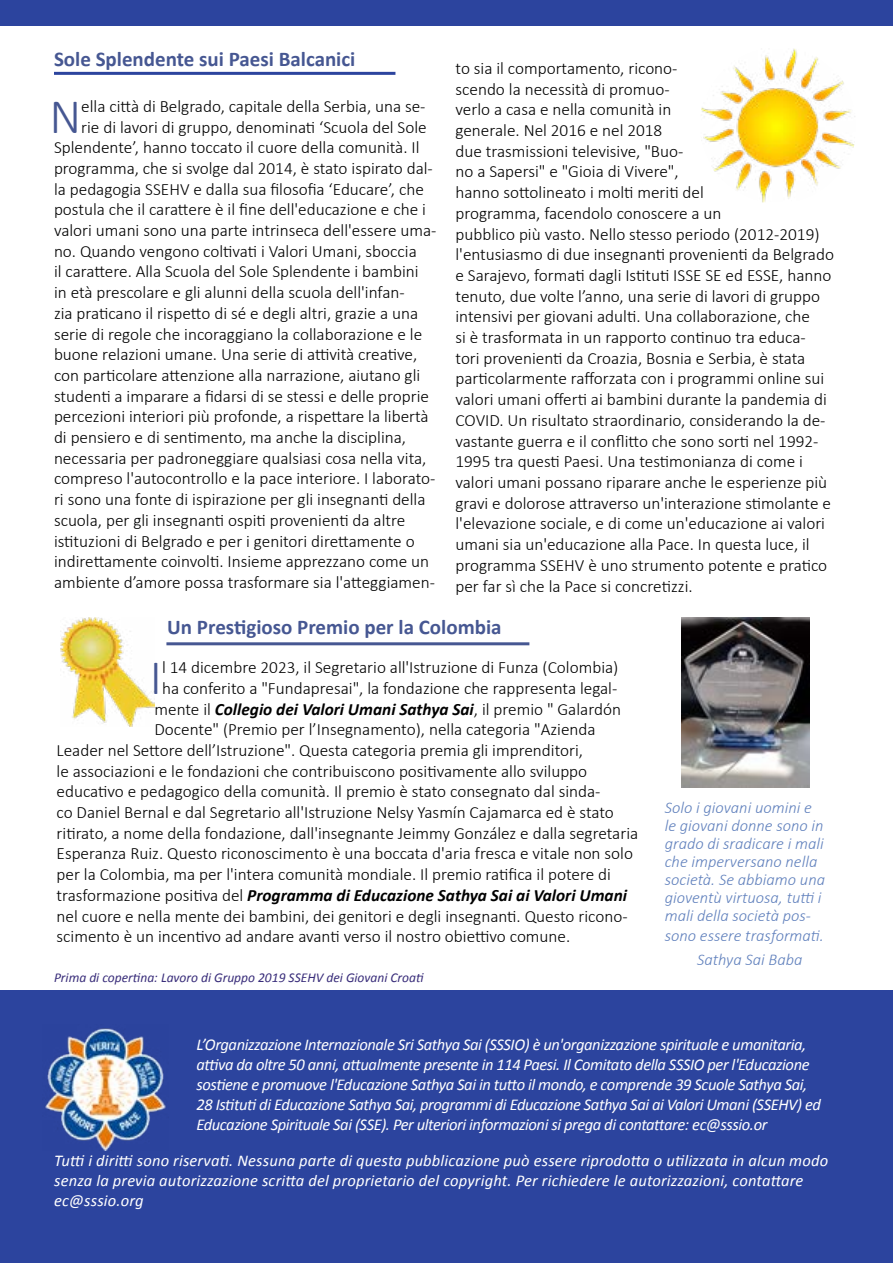
<style>
.page{position:relative;width:893px;height:1263px;background:#fff}
.page>*{position:absolute;margin:0;border:0;box-sizing:border-box;transform-origin:0 0}
.t1{font:300 49.8px "Calibri";color:#465792}
.t2{font:700 21px "Calibri";color:#465792}
.t3{font:300 17.25px/20.7px "Calibri";color:#000}
.t4{font:italic 700 17.25px "Calibri";color:#000}
.t5{font:italic 16.5px/19.8px "Calibri";letter-spacing:-.025em;color:#fff}
.t6{font:italic 16.5px/19.8px "Calibri";letter-spacing:.01em;color:#fff}
.t7{font:italic 300 16.5px/18px "Calibri";color:#6181bd}
.t8{font:italic 13.5px "Calibri";color:#392d7a}
.s1{font-weight:300;font-style:normal}
</style>
<div class="page">
<div style="left:0;top:991px;width:893px;height:272px;background:#2c449e"></div>
<img style="left:45px;top:1028px;width:121px;height:122px">
<div style="left:0;top:0;width:893px;height:26px;background:#2c449e"></div>
<img style="left:701px;top:48px;width:154px;height:154px">
<hr style="left:54px;top:72px;width:341px;height:3px;background:#2c449e">
<img style="left:681px;top:617px;width:128px;height:170px">
<hr style="left:166px;top:642px;width:363px;height:3px;background:#465792">
<img style="left:61px;top:617px;width:93px;height:109px">
<p class="t2" style="left:54px;top:46px;width:303px">Sole Splendente sui Paesi Balcanici</p>
<h1 class="t1" style="left:49px;top:85px;width:33px">N</h1>
<p class="t3" style="left:81px;top:96px;width:346px">ella città di Belgrado, capitale della Serbia, una se-</p>
<p class="t3" style="left:81px;top:116px;width:347px">rie di lavori di gruppo, denominati ‘Scuola del Sole</p>
<p class="t3" style="left:54px;top:137px;width:367px">Splendente’, hanno toccato il cuore della comunità. Il</p>
<p class="t3" style="left:54px;top:158px;width:380px">programma, che si svolge dal 2014, è stato ispirato dal-</p>
<p class="t3" style="left:54px;top:178px;width:371px">la pedagogia SSEHV e dalla sua filosofia ‘Educare’, che</p>
<p class="t3" style="left:54px;top:199px;width:373px">postula che il carattere è il fine dell'educazione e che i</p>
<p class="t3" style="left:54px;top:220px;width:384px">valori umani sono una parte intrinseca dell'essere uma-</p>
<p class="t3" style="left:54px;top:240px;width:364px">no. Quando vengono coltivati i Valori Umani, sboccia</p>
<p class="t3" style="left:54px;top:261px;width:366px">il carattere. Alla Scuola del Sole Splendente i bambini</p>
<p class="t3" style="left:54px;top:282px;width:352px">in età prescolare e gli alunni della scuola dell'infan-</p>
<p class="t3" style="left:54px;top:303px;width:366px">zia praticano il rispetto di sé e degli altri, grazie a una</p>
<p class="t3" style="left:54px;top:323px;width:370px">serie di regole che incoraggiano la collaborazione e le</p>
<p class="t3" style="left:54px;top:344px;width:365px">buone relazioni umane. Una serie di attività creative,</p>
<p class="t3" style="left:54px;top:365px;width:368px">con particolare attenzione alla narrazione, aiutano gli</p>
<p class="t3" style="left:54px;top:385px;width:377px">studenti a imparare a fidarsi di se stessi e delle proprie</p>
<p class="t3" style="left:54px;top:406px;width:376px">percezioni interiori più profonde, a rispettare la libertà</p>
<p class="t3" style="left:54px;top:427px;width:354px">di pensiero e di sentimento, ma anche la disciplina,</p>
<p class="t3" style="left:54px;top:447px;width:374px">necessaria per padroneggiare qualsiasi cosa nella vita,</p>
<p class="t3" style="left:54px;top:468px;width:383px">compreso l'autocontrollo e la pace interiore. I laborato-</p>
<p class="t3" style="left:54px;top:489px;width:373px">ri sono una fonte di ispirazione per gli insegnanti della</p>
<p class="t3" style="left:54px;top:510px;width:353px">scuola, per gli insegnanti ospiti provenienti da altre</p>
<p class="t3" style="left:54px;top:530px;width:362px">istituzioni di Belgrado e per i genitori direttamente o</p>
<p class="t3" style="left:54px;top:551px;width:377px">indirettamente coinvolti. Insieme apprezzano come un</p>
<p class="t3" style="left:54px;top:572px;width:382px">ambiente d’amore possa trasformare sia l'atteggiamen-</p>
<p class="t3" style="left:455px;top:58px;width:380px">to sia il comportamento, ricono-<br>scendo la necessità di promuo-<br>verlo a casa e nella comunità in<br>generale. Nel 2016 e nel 2018<br>due trasmissioni televisive, "Buo-<br>no a Sapersi" e "Gioia di Vivere",<br>hanno sottolineato i molti meriti del<br>programma, facendolo conoscere a un<br>pubblico più vasto. Nello stesso periodo (2012-2019) l'entusiasmo di due insegnanti provenienti da Belgrado e Sarajevo, formati dagli Istituti ISSE SE ed ESSE, hanno tenuto, due volte l’anno, una serie di lavori di gruppo intensivi per giovani adulti. Una collaborazione, che<br>si è trasformata in un rapporto continuo tra educa&shy;tori provenienti da Croazia, Bosnia e Serbia, è stata particolarmente rafforzata con i programmi online sui valori umani offerti ai bambini durante la pandemia di COVID. Un risultato straordinario, considerando la de&shy;vastante guerra e il conflitto che sono sorti nel 1992- 1995 tra questi Paesi. Una testimonianza di come i valori umani possano riparare anche le esperienze più gravi e dolorose attraverso un'interazione stimolante e l'elevazione sociale, e di come un'educazione ai valori umani sia un'educazione alla Pace. In questa luce, il programma SSEHV è uno strumento potente e pratico per far sì che la Pace si concretizzi.</p>
<p class="t2" style="left:167px;top:614px;width:336px">Un Prestigioso Premio per la Colombia</p>
<h1 class="t1" style="left:150px;top:646px;width:14px">I</h1>
<p class="t3" style="left:162px;top:657px;width:458px">l 14 dicembre 2023, il Segretario all'Istruzione di Funza (Colombia)</p>
<p class="t3" style="left:162px;top:678px;width:457px">ha conferito a "Fundapresai", la fondazione che rappresenta legal-</p>
<p class="t4" style="left:155px;top:698px;width:468px"><span class="s1">mente il</span> Collegio dei Valori Umani Sathya Sai<span class="s1">, il premio " Galardón</span></p>
<p class="t3" style="left:155px;top:719px;width:443px">Docente" (Premio per l’Insegnamento), nella categoria "Azienda</p>
<p class="t3" style="left:57px;top:740px;width:528px">Leader nel Settore dell’Istruzione". Questa categoria premia gli imprenditori,</p>
<p class="t3" style="left:57px;top:760px;width:532px">le associazioni e le fondazioni che contribuiscono positivamente allo sviluppo</p>
<p class="t3" style="left:57px;top:781px;width:545px">educativo e pedagogico della comunità. Il premio è stato consegnato dal sinda-</p>
<p class="t3" style="left:57px;top:802px;width:559px">co Daniel Bernal e dal Segretario all'Istruzione Nelsy Yasmín Cajamarca ed è stato</p>
<p class="t3" style="left:57px;top:822px;width:583px">ritirato, a nome della fondazione, dall'insegnante Jeimmy González e dalla segretaria</p>
<p class="t3" style="left:57px;top:843px;width:578px">Esperanza Ruiz. Questo riconoscimento è una boccata d'aria fresca e vitale non solo</p>
<p class="t3" style="left:57px;top:864px;width:556px">per la Colombia, ma per l'intera comunità mondiale. Il premio ratifica il potere di</p>
<p class="t4" style="left:57px;top:884px;width:572px"><span class="s1">trasformazione positiva del</span> Programma di Educazione Sathya Sai ai Valori Umani</p>
<p class="t3" style="left:57px;top:905px;width:573px">nel cuore e nella mente dei bambini, dei genitori e degli insegnanti. Questo ricono-</p>
<p class="t3" style="left:57px;top:926px;width:515px">scimento è un incentivo ad andare avanti verso il nostro obiettivo comune.</p>
<p class="t8" style="left:54px;top:968px;width:371px">Prima di copertina: Lavoro di Gruppo 2019 SSEHV dei Giovani Croati</p>
<p class="t7" style="left:665px;top:798px;width:162px">Solo i giovani uomini e le giovani donne sono in grado di sradicare i mali che imperversano nella società. Se abbiamo una gioventù virtuosa, tutti i mali della società pos-</p>
<p class="t7" style="left:697px;top:923px;width:128px;line-height:24px;text-indent:-32px">sono essere trasformati.<br>Sathya Sai Baba</p>
<p class="t5" style="left:196px;top:1034px;width:626px">L’Organizzazione Internazionale Sri Sathya Sai (SSSIO) è un'organizzazione spirituale e umanitaria, attiva da oltre 50 anni, attualmente presente in 114 Paesi. Il Comitato della SSSIO per l'Educazione sostiene e promuove l'Educazione Sathya Sai in tutto il mondo, e comprende 39 Scuole Sathya Sai, 28 Istituti di Educazione Sathya Sai, programmi di Educazione Sathya Sai ai Valori Umani (SSEHV) ed Educazione Spirituale Sai (SSE). Per ulteriori informazioni si prega di contattare: ec@sssio.or</p>
<p class="t6" style="left:54px;top:1150px;width:775px">Tutti i diritti sono riservati. Nessuna parte di questa pubblicazione può essere riprodotta o utilizzata in alcun modo senza la previa autorizzazione scritta del proprietario del copyright. Per richiedere le autorizzazioni, contattare ec@sssio.org</p>
</div>
